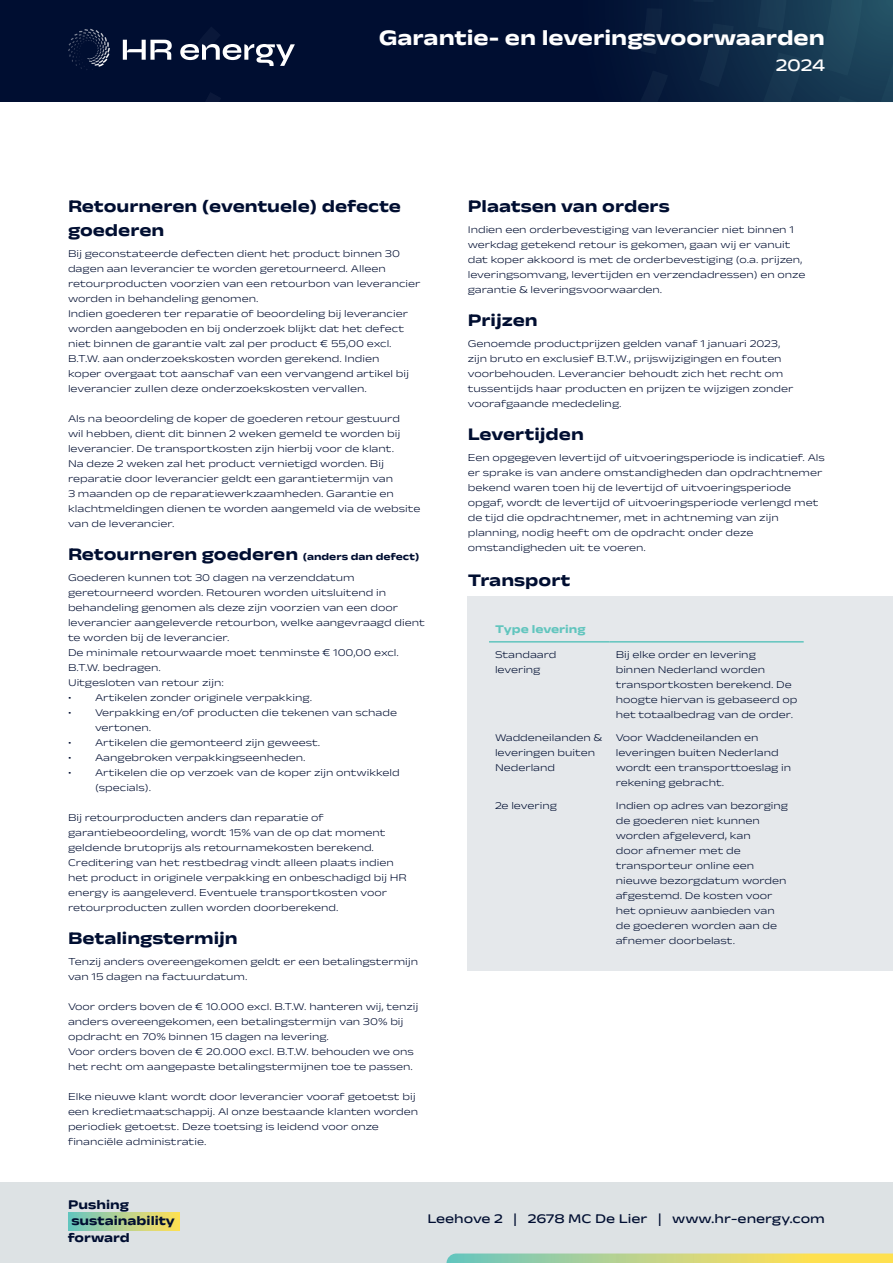
<style>
.page{position:relative;width:893px;height:1263px;background:#fff}
.page>*{position:absolute;margin:0;border:0;box-sizing:border-box;transform-origin:0 0}
.t1{font:700 22.5px "Anek Devanagari Expanded";color:#fff}
.Titel_-_Bold_12pt_blauw{font:700 18px/24px "Anek Devanagari Expanded";color:#000e31}
.t2{font:500 18px "Anek Devanagari Expanded";color:#fff}
.t3{font:500 13.5px "Anek Devanagari Expanded";color:#000e31}
.t4{font:700 13.5px/16.5px "Anek Devanagari Expanded";color:#000e31}
.Subtitel_-_Bold_8pt_turqoise{font:700 12px "Anek Devanagari Expanded";color:#61c5be}
.Extra_informatie_-_Light_7pt_blauw{font:300 10.5px/15px "Anek Devanagari Expanded";color:#000e31}
.s1{font-size:10.5px}
</style>
<div class="page">
<div style="left:0;top:1182px;width:893px;height:81px;background:#dde2e4"></div>
<div style="left:68px;top:1213px;width:111px;height:17px;background:linear-gradient(to right,#69c5c3,#ffe059)"></div>
<svg style="left:446px;top:1253px;width:447px;height:10px;background:#c5d587"></svg>
<div style="left:0;top:0;width:893px;height:102px;background:#000e31"></div>
<svg style="left:647px;top:0;width:106px;height:102px;fill:#09203f"></svg>
<svg style="left:753px;top:0;width:140px;height:102px;background:#193d55"></svg>
<svg style="left:692px;top:0;width:22px;height:2px"></svg>
<div style="left:699px;top:23px;width:35px;height:64px;background:#112a47"></div>
<svg style="left:206px;top:93px;width:14px;height:9px"></svg>
<svg style="left:640px;top:8px;width:22px;height:46px"></svg>
<svg style="left:640px;top:70px;width:28px;height:32px"></svg>
<svg style="left:123px;top:39px;width:172px;height:27px"></svg>
<svg style="left:68px;top:29px;width:42px;height:41px"></svg>
<div style="left:468px;top:596px;width:425px;height:375px;background:#e5e8eb"></div>
<hr style="left:489px;top:641px;width:121px;height:2px;background:#61c5be">
<hr style="left:610px;top:641px;width:194px;height:2px;background:#61c5be">
<h1 class="t1" style="left:379px;top:25px;width:448px">Garantie- en leveringsvoorwaarden</h1>
<h2 class="t2" style="left:776px;top:55px;width:51px">2024</h2>
<p class="Titel_-_Bold_12pt_blauw" style="left:68px;top:194px;width:334px">Retourneren (eventuele) defecte goederen</p>
<p class="Extra_informatie_-_Light_7pt_blauw" style="left:68px;top:246px;width:354px">Bij geconstateerde defecten dient het product binnen 30 dagen aan leverancier te worden geretourneerd. Alleen retourproducten voorzien van een retourbon van leverancier worden in behandeling genomen.</p>
<p class="Extra_informatie_-_Light_7pt_blauw" style="left:68px;top:306px;width:343px">Indien goederen ter reparatie of beoordeling bij leverancier worden aangeboden en bij onderzoek blijkt dat het defect niet binnen de garantie valt zal per product € 55,00 excl.<br>B.T.W. aan onderzoekskosten worden gerekend. Indien koper overgaat tot aanschaf van een vervangend artikel bij leverancier zullen deze onderzoekskosten vervallen.</p>
<p class="Extra_informatie_-_Light_7pt_blauw" style="left:68px;top:411px;width:354px">Als na beoordeling de koper de goederen retour gestuurd<br>wil hebben, dient dit binnen 2 weken gemeld te worden bij leverancier. De transportkosten zijn hierbij voor de klant.<br>Na deze 2 weken zal het product vernietigd worden. Bij reparatie door leverancier geldt een garantietermijn van<br>3 maanden op de reparatiewerkzaamheden. Garantie en klachtmeldingen dienen te worden aangemeld via de website van de leverancier.</p>
<p class="Titel_-_Bold_12pt_blauw" style="left:68px;top:542px;width:353px">Retourneren goederen <span class="s1">(anders dan defect)</span></p>
<p class="Extra_informatie_-_Light_7pt_blauw" style="left:68px;top:570px;width:358px">Goederen kunnen tot 30 dagen na verzenddatum geretourneerd worden. Retouren worden uitsluitend in behandeling genomen als deze zijn voorzien van een door leverancier aangeleverde retourbon, welke aangevraagd dient te worden bij de leverancier.</p>
<p class="Extra_informatie_-_Light_7pt_blauw" style="left:68px;top:645px;width:332px">De minimale retourwaarde moet tenminste € 100,00 excl.<br>B.T.W. bedragen.</p>
<p class="Extra_informatie_-_Light_7pt_blauw" style="left:68px;top:675px;width:157px">Uitgesloten van retour zijn:</p>
<p class="Extra_informatie_-_Light_7pt_blauw" style="left:68px;top:690px;width:246px">• Artikelen zonder originele verpakking.</p>
<p class="Extra_informatie_-_Light_7pt_blauw" style="left:95px;top:705px;width:304px;text-indent:-27px">• Verpakking en/of producten die tekenen van schade vertonen.</p>
<p class="Extra_informatie_-_Light_7pt_blauw" style="left:68px;top:735px;width:254px">• Artikelen die gemonteerd zijn geweest.</p>
<p class="Extra_informatie_-_Light_7pt_blauw" style="left:68px;top:750px;width:239px">• Aangebroken verpakkingseenheden.</p>
<p class="Extra_informatie_-_Light_7pt_blauw" style="left:95px;top:765px;width:306px;text-indent:-27px">• Artikelen die op verzoek van de koper zijn ontwikkeld (specials).</p>
<p class="Extra_informatie_-_Light_7pt_blauw" style="left:68px;top:810px;width:340px">Bij retourproducten anders dan reparatie of garantiebeoordeling, wordt 15% van de op dat moment geldende brutoprijs als retournamekosten berekend.<br>Creditering van het restbedrag vindt alleen plaats indien het product in originele verpakking en onbeschadigd bij HR energy is aangeleverd. Eventuele transportkosten voor retourproducten zullen worden doorberekend.</p>
<p class="Titel_-_Bold_12pt_blauw" style="left:68px;top:926px;width:171px">Betalingstermijn</p>
<p class="Extra_informatie_-_Light_7pt_blauw" style="left:68px;top:954px;width:352px">Tenzij anders overeengekomen geldt er een betalingstermijn van 15 dagen na factuurdatum.</p>
<p class="Extra_informatie_-_Light_7pt_blauw" style="left:68px;top:999px;width:352px">Voor orders boven de € 10.000 excl. B.T.W. hanteren wij, tenzij anders overeengekomen, een betalingstermijn van 30% bij opdracht en 70% binnen 15 dagen na levering.</p>
<p class="Extra_informatie_-_Light_7pt_blauw" style="left:68px;top:1044px;width:347px">Voor orders boven de € 20.000 excl. B.T.W. behouden we ons het recht om aangepaste betalingstermijnen toe te passen.</p>
<p class="Extra_informatie_-_Light_7pt_blauw" style="left:68px;top:1089px;width:352px">Elke nieuwe klant wordt door leverancier vooraf getoetst bij een kredietmaatschappij. Al onze bestaande klanten worden periodiek getoetst. Deze toetsing is leidend voor onze financiële administratie.</p>
<p class="Titel_-_Bold_12pt_blauw" style="left:468px;top:194px;width:204px">Plaatsen van orders</p>
<p class="Extra_informatie_-_Light_7pt_blauw" style="left:468px;top:222px;width:339px">Indien een orderbevestiging van leverancier niet binnen 1 werkdag getekend retour is gekomen, gaan wij er vanuit dat koper akkoord is met de orderbevestiging (o.a. prijzen, leveringsomvang, levertijden en verzendadressen) en onze garantie &amp; leveringsvoorwaarden.</p>
<p class="Titel_-_Bold_12pt_blauw" style="left:468px;top:308px;width:72px">Prijzen</p>
<p class="Extra_informatie_-_Light_7pt_blauw" style="left:468px;top:336px;width:327px">Genoemde productprijzen gelden vanaf 1 januari 2023, zijn bruto en exclusief B.T.W., prijswijzigingen en fouten voorbehouden. Leverancier behoudt zich het recht om tussentijds haar producten en prijzen te wijzigen zonder voorafgaande mededeling.</p>
<p class="Titel_-_Bold_12pt_blauw" style="left:468px;top:422px;width:118px">Levertijden</p>
<p class="Extra_informatie_-_Light_7pt_blauw" style="left:468px;top:450px;width:359px">Een opgegeven levertijd of uitvoeringsperiode is indicatief. Als er sprake is van andere omstandigheden dan opdrachtnemer bekend waren toen hij de levertijd of uitvoeringsperiode opgaf, wordt de levertijd of uitvoeringsperiode verlengd met de tijd die opdrachtnemer, met in achtneming van zijn</p>
<p class="Extra_informatie_-_Light_7pt_blauw" style="left:468px;top:525px;width:287px">planning, nodig heeft om de opdracht onder deze omstandigheden uit te voeren.</p>
<p class="Titel_-_Bold_12pt_blauw" style="left:468px;top:567px;width:104px">Transport</p>
<p class="Subtitel_-_Bold_8pt_turqoise" style="left:495px;top:622px;width:92px">Type levering</p>
<p class="Extra_informatie_-_Light_7pt_blauw" style="left:495px;top:647px;width:63px">Standaard levering</p>
<p class="Extra_informatie_-_Light_7pt_blauw" style="left:616px;top:647px;width:183px">Bij elke order en levering binnen Nederland worden transportkosten berekend. De hoogte hiervan is gebaseerd op het totaalbedrag van de order.</p>
<p class="Extra_informatie_-_Light_7pt_blauw" style="left:495px;top:730px;width:109px">Waddeneilanden &amp; leveringen buiten<br>Nederland</p>
<p class="Extra_informatie_-_Light_7pt_blauw" style="left:616px;top:730px;width:177px">Voor Waddeneilanden en leveringen buiten Nederland wordt een transporttoeslag in rekening gebracht.</p>
<p class="Extra_informatie_-_Light_7pt_blauw" style="left:495px;top:798px;width:63px">2e levering</p>
<p class="Extra_informatie_-_Light_7pt_blauw" style="left:616px;top:798px;width:174px">Indien op adres van bezorging de goederen niet kunnen worden afgeleverd, kan<br>door afnemer met de transporteur online een nieuwe bezorgdatum worden afgestemd. De kosten voor het opnieuw aanbieden van de goederen worden aan de afnemer doorbelast.</p>
<p class="t4" style="left:68px;top:1196px;width:108px">Pushing sustainability forward</p>
<p class="t3" style="left:427px;top:1210px;width:399px">Leehove 2 | 2678 MC De Lier | www.hr-energy.com</p>
</div>
